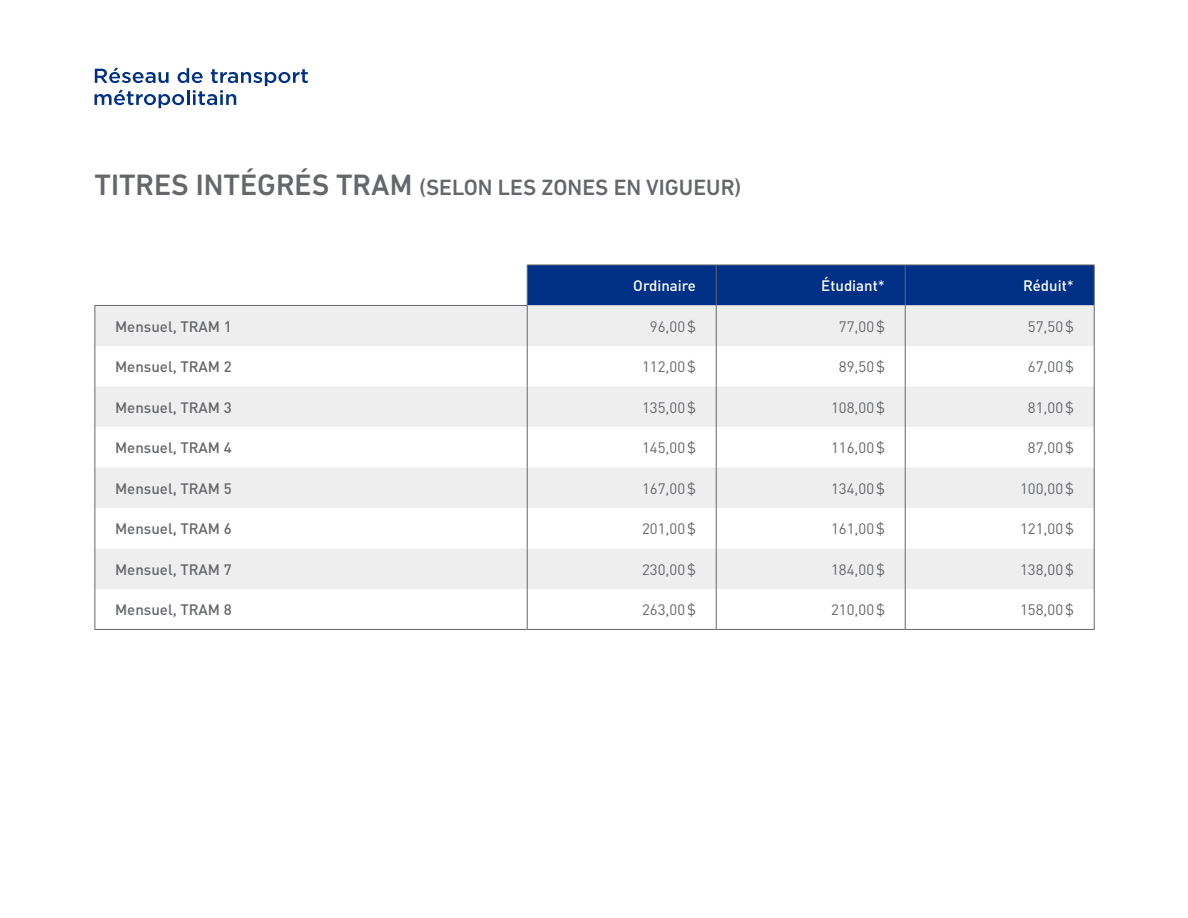
<style>
.page{position:relative;width:1188px;height:918px;background:#fff}
.page>*{position:absolute;margin:0;border:0;box-sizing:border-box;transform-origin:0 0}
.t1{font:500 22.5px "DIN Next LT Pro";color:#65676a}
.t2{font:15px "DIN";color:#65676a}
.t3{font:500 15px "DIN";color:#65676a}
.t4{font:500 15px "DIN";color:#fff}
.s1{font-size:30px}
.s2{font-weight:400}
</style>
<div class="page">
<div style="left:528px;top:266px;width:566px;height:39px;background:#003186"></div>
<svg style="left:95px;top:305px;width:999px;height:284px;fill:#eeeeef"></svg>
<hr style="left:94px;top:306px;width:1px;height:40px;background:#65676a">
<hr style="left:527px;top:306px;width:1px;height:40px;background:#65676a">
<hr style="left:716px;top:305px;width:1px;height:41px;background:#65676a">
<hr style="left:905px;top:305px;width:1px;height:41px;background:#65676a">
<hr style="left:1094px;top:305px;width:1px;height:41px;background:#65676a">
<hr style="left:94px;top:346px;width:1px;height:40px;background:#65676a">
<hr style="left:527px;top:346px;width:1px;height:40px;background:#65676a">
<hr style="left:716px;top:346px;width:1px;height:40px;background:#65676a">
<hr style="left:905px;top:346px;width:1px;height:40px;background:#65676a">
<hr style="left:1094px;top:346px;width:1px;height:40px;background:#65676a">
<hr style="left:94px;top:386px;width:1px;height:41px;background:#65676a">
<hr style="left:527px;top:386px;width:1px;height:41px;background:#65676a">
<hr style="left:716px;top:386px;width:1px;height:41px;background:#65676a">
<hr style="left:905px;top:386px;width:1px;height:41px;background:#65676a">
<hr style="left:1094px;top:386px;width:1px;height:41px;background:#65676a">
<hr style="left:94px;top:427px;width:1px;height:40px;background:#65676a">
<hr style="left:527px;top:427px;width:1px;height:40px;background:#65676a">
<hr style="left:716px;top:427px;width:1px;height:40px;background:#65676a">
<hr style="left:905px;top:427px;width:1px;height:40px;background:#65676a">
<hr style="left:1094px;top:427px;width:1px;height:40px;background:#65676a">
<hr style="left:94px;top:467px;width:1px;height:41px;background:#65676a">
<hr style="left:527px;top:467px;width:1px;height:41px;background:#65676a">
<hr style="left:716px;top:467px;width:1px;height:41px;background:#65676a">
<hr style="left:905px;top:467px;width:1px;height:41px;background:#65676a">
<hr style="left:1094px;top:467px;width:1px;height:41px;background:#65676a">
<hr style="left:94px;top:508px;width:1px;height:40px;background:#65676a">
<hr style="left:527px;top:508px;width:1px;height:40px;background:#65676a">
<hr style="left:716px;top:508px;width:1px;height:40px;background:#65676a">
<hr style="left:905px;top:508px;width:1px;height:40px;background:#65676a">
<hr style="left:1094px;top:508px;width:1px;height:40px;background:#65676a">
<hr style="left:94px;top:548px;width:1px;height:41px;background:#65676a">
<hr style="left:527px;top:548px;width:1px;height:41px;background:#65676a">
<hr style="left:716px;top:548px;width:1px;height:41px;background:#65676a">
<hr style="left:905px;top:548px;width:1px;height:41px;background:#65676a">
<hr style="left:1094px;top:548px;width:1px;height:41px;background:#65676a">
<hr style="left:94px;top:589px;width:1px;height:40px;background:#65676a">
<hr style="left:527px;top:589px;width:1px;height:40px;background:#65676a">
<hr style="left:716px;top:589px;width:1px;height:40px;background:#65676a">
<hr style="left:905px;top:589px;width:1px;height:40px;background:#65676a">
<hr style="left:1094px;top:589px;width:1px;height:40px;background:#65676a">
<hr style="left:527px;top:265px;width:189px;height:1px;background:#65676a">
<hr style="left:527px;top:265px;width:1px;height:40px;background:#65676a">
<hr style="left:716px;top:265px;width:189px;height:1px;background:#65676a">
<hr style="left:716px;top:265px;width:1px;height:40px;background:#65676a">
<hr style="left:905px;top:265px;width:190px;height:1px;background:#65676a">
<hr style="left:905px;top:265px;width:1px;height:40px;background:#65676a">
<hr style="left:1094px;top:265px;width:1px;height:40px;background:#65676a">
<hr style="left:94px;top:629px;width:433px;height:1px;background:#65676a">
<hr style="left:527px;top:629px;width:189px;height:1px;background:#65676a">
<hr style="left:716px;top:629px;width:189px;height:1px;background:#65676a">
<hr style="left:905px;top:629px;width:190px;height:1px;background:#65676a">
<hr style="left:94px;top:305px;width:434px;height:1px;background:#65676a">
<svg style="left:94px;top:67px;width:214px;height:41px"></svg>
<h1 class="t1" style="left:94px;top:175px;width:648px"><span class="s1">TITRES INTÉGRÉS TRAM</span> (SELON LES ZONES EN VIGUEUR)</h1>
<p class="t4" style="left:633px;top:276px;width:64px">Ordinaire</p>
<p class="t4" style="left:821px;top:276px;width:65px">Étudiant<span class="s2">*</span></p>
<p class="t4" style="left:1023px;top:276px;width:52px">Réduit<span class="s2">*</span></p>
<p class="t3" style="left:115px;top:317px;width:118px">Mensuel, TRAM 1</p>
<p class="t2" style="left:650px;top:317px;width:48px">96,00 $</p>
<p class="t2" style="left:839px;top:317px;width:48px">77,00 $</p>
<p class="t2" style="left:1028px;top:317px;width:48px">57,50 $</p>
<p class="t3" style="left:115px;top:357px;width:118px">Mensuel, TRAM 2</p>
<p class="t2" style="left:642px;top:358px;width:55px">112,00 $</p>
<p class="t2" style="left:839px;top:358px;width:48px">89,50 $</p>
<p class="t2" style="left:1028px;top:358px;width:48px">67,00 $</p>
<p class="t3" style="left:115px;top:398px;width:118px">Mensuel, TRAM 3</p>
<p class="t2" style="left:642px;top:398px;width:55px">135,00 $</p>
<p class="t2" style="left:831px;top:398px;width:55px">108,00 $</p>
<p class="t2" style="left:1028px;top:398px;width:48px">81,00 $</p>
<p class="t3" style="left:115px;top:438px;width:118px">Mensuel, TRAM 4</p>
<p class="t2" style="left:642px;top:439px;width:55px">145,00 $</p>
<p class="t2" style="left:831px;top:439px;width:55px">116,00 $</p>
<p class="t2" style="left:1028px;top:439px;width:48px">87,00 $</p>
<p class="t3" style="left:115px;top:479px;width:118px">Mensuel, TRAM 5</p>
<p class="t2" style="left:642px;top:479px;width:55px">167,00 $</p>
<p class="t2" style="left:831px;top:479px;width:55px">134,00 $</p>
<p class="t2" style="left:1020px;top:479px;width:55px">100,00 $</p>
<p class="t3" style="left:115px;top:519px;width:118px">Mensuel, TRAM 6</p>
<p class="t2" style="left:642px;top:520px;width:55px">201,00 $</p>
<p class="t2" style="left:831px;top:520px;width:55px">161,00 $</p>
<p class="t2" style="left:1020px;top:520px;width:55px">121,00 $</p>
<p class="t3" style="left:115px;top:560px;width:118px">Mensuel, TRAM 7</p>
<p class="t2" style="left:642px;top:560px;width:55px">230,00 $</p>
<p class="t2" style="left:831px;top:560px;width:55px">184,00 $</p>
<p class="t2" style="left:1020px;top:560px;width:55px">138,00 $</p>
<p class="t3" style="left:115px;top:600px;width:118px">Mensuel, TRAM 8</p>
<p class="t2" style="left:642px;top:601px;width:55px">263,00 $</p>
<p class="t2" style="left:831px;top:601px;width:55px">210,00 $</p>
<p class="t2" style="left:1020px;top:601px;width:55px">158,00 $</p>
</div>
